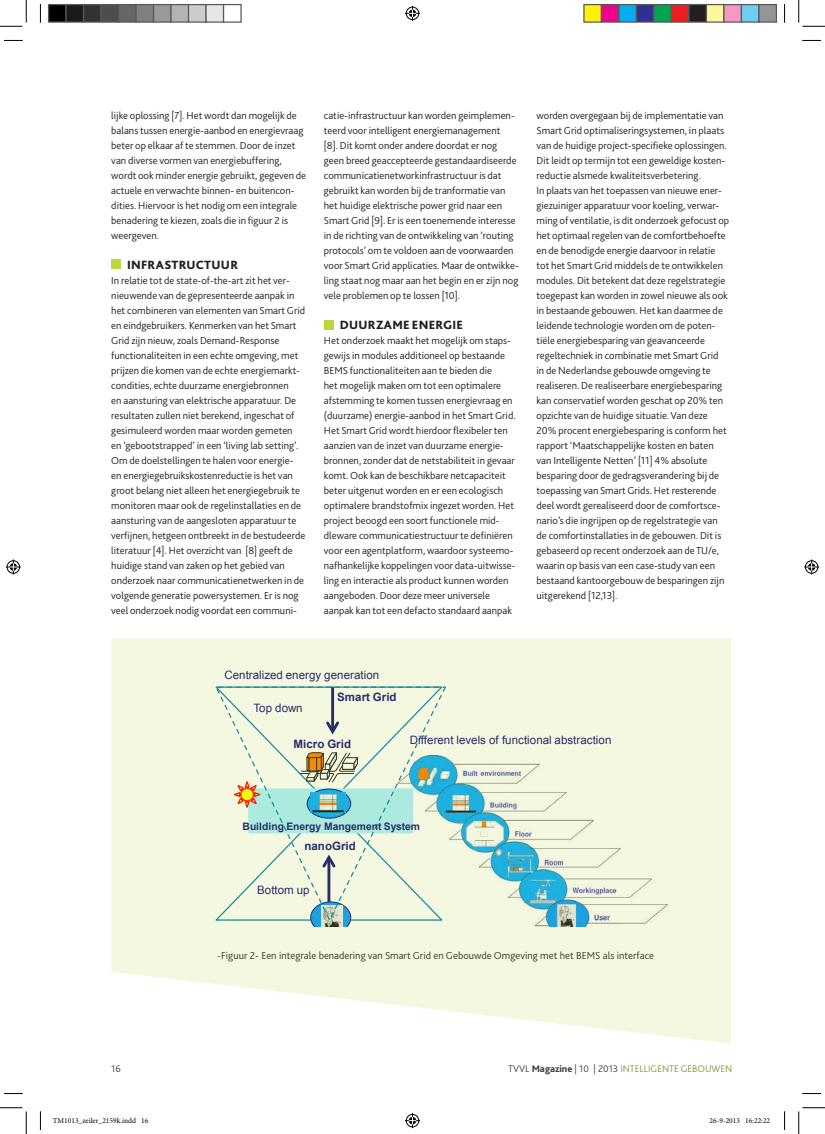
<style>
.page{position:relative;width:825px;height:1134px;background:#fff}
.page>*{position:absolute;margin:0;border:0;box-sizing:border-box;transform-origin:0 0}
.Bodykopje{font:800 12.5px "Bliss 2";letter-spacing:.02em;color:#231f20}
.t1{font:11.5px/21.8px "Arial";letter-spacing:.005em;color:#101073}
.t2{font:700 11.5px "Arial";color:#101073}
.Bodytekst{font:300 10.62px/15px "Bliss 2";color:#231f20}
.Bijschrift_foto_s_fi{font:300 10.62px "Bliss 2";color:#231f20}
.t3{font:700 10.38px "Arial";color:#101073}
.t4{font:300 10px "Bliss 2";color:#879735}
.t5{font:300 10px "Bliss 2";color:#3e3e3f}
.t6{font:7.5px "Minion Pro";color:#000}
.s1{font-weight:700}
.s2{font-style:italic;font-size:10px}
.s3{color:#3e3e3f}
.s4{font-weight:800;color:#3e3e3f}
</style>
<div class="page">
<div style="left:111px;top:260px;width:10px;height:9px;background:#bdd63c"></div>
<div style="left:324px;top:320px;width:9px;height:9px;background:#bdd63c"></div>
<svg style="left:111px;top:638px;width:620px;height:405px;background:#eef4e1"></svg>
<svg style="left:4px;top:40px;width:19px;height:1px"></svg>
<svg style="left:802px;top:40px;width:19px;height:1px"></svg>
<svg style="left:4px;top:1093px;width:19px;height:1px"></svg>
<svg style="left:802px;top:1093px;width:19px;height:1px"></svg>
<svg style="left:40px;top:4px;width:1px;height:19px"></svg>
<svg style="left:40px;top:1111px;width:1px;height:18px"></svg>
<svg style="left:784px;top:4px;width:1px;height:19px"></svg>
<svg style="left:784px;top:1111px;width:1px;height:18px"></svg>
<svg style="left:0;top:0;width:27px;height:27px"></svg>
<svg style="left:0;top:1107px;width:27px;height:26px"></svg>
<svg style="left:798px;top:0;width:27px;height:27px"></svg>
<svg style="left:798px;top:1107px;width:27px;height:26px"></svg>
<svg style="left:405px;top:6px;width:15px;height:15px"></svg>
<svg style="left:405px;top:1113px;width:15px;height:14px"></svg>
<svg style="left:6px;top:559px;width:15px;height:15px"></svg>
<svg style="left:804px;top:559px;width:15px;height:15px"></svg>
<div style="left:49px;top:5px;width:17px;height:17px;background:#000"></div>
<div style="left:48px;top:4px;width:19px;height:19px;border:1px solid #595959"></div>
<div style="left:66px;top:5px;width:18px;height:17px;background:#1a1a1a"></div>
<div style="left:65px;top:4px;width:19px;height:19px;border:1px solid #595959"></div>
<div style="left:84px;top:5px;width:17px;height:17px;background:#333"></div>
<div style="left:83px;top:4px;width:19px;height:19px;border:1px solid #595959"></div>
<div style="left:101px;top:5px;width:18px;height:17px;background:#4d4d4d"></div>
<div style="left:100px;top:4px;width:19px;height:19px;border:1px solid #595959"></div>
<div style="left:119px;top:5px;width:17px;height:17px;background:#666"></div>
<div style="left:118px;top:4px;width:19px;height:19px;border:1px solid #595959"></div>
<div style="left:136px;top:5px;width:18px;height:17px;background:#808080"></div>
<div style="left:135px;top:4px;width:19px;height:19px;border:1px solid #595959"></div>
<div style="left:154px;top:5px;width:17px;height:17px;background:#999"></div>
<div style="left:153px;top:4px;width:19px;height:19px;border:1px solid #595959"></div>
<div style="left:171px;top:5px;width:18px;height:17px;background:#b3b3b3"></div>
<div style="left:170px;top:4px;width:19px;height:19px;border:1px solid #595959"></div>
<div style="left:189px;top:5px;width:17px;height:17px;background:#ccc"></div>
<div style="left:188px;top:4px;width:19px;height:19px;border:1px solid #595959"></div>
<div style="left:206px;top:5px;width:18px;height:17px;background:#e6e6e6"></div>
<div style="left:205px;top:4px;width:19px;height:19px;border:1px solid #595959"></div>
<div style="left:223px;top:4px;width:19px;height:19px;border:1px solid #595959"></div>
<div style="left:584px;top:5px;width:17px;height:17px;background:#fff101"></div>
<div style="left:583px;top:4px;width:19px;height:19px;border:1px solid #595959"></div>
<div style="left:601px;top:5px;width:18px;height:17px;background:#ed028c"></div>
<div style="left:601px;top:4px;width:19px;height:19px;border:1px solid #595959"></div>
<div style="left:619px;top:5px;width:17px;height:17px;background:#00aeef"></div>
<div style="left:618px;top:4px;width:19px;height:19px;border:1px solid #595959"></div>
<div style="left:636px;top:5px;width:18px;height:17px;background:#2e3092"></div>
<div style="left:636px;top:4px;width:19px;height:19px;border:1px solid #595959"></div>
<div style="left:654px;top:5px;width:17px;height:17px;background:#00a54f"></div>
<div style="left:653px;top:4px;width:19px;height:19px;border:1px solid #595959"></div>
<div style="left:671px;top:5px;width:18px;height:17px;background:#ee1d23"></div>
<div style="left:671px;top:4px;width:19px;height:19px;border:1px solid #595959"></div>
<div style="left:689px;top:5px;width:17px;height:17px;background:#231f20"></div>
<div style="left:688px;top:4px;width:19px;height:19px;border:1px solid #595959"></div>
<div style="left:706px;top:5px;width:18px;height:17px;background:#fff79a"></div>
<div style="left:706px;top:4px;width:19px;height:19px;border:1px solid #595959"></div>
<div style="left:724px;top:5px;width:17px;height:17px;background:#f499c2"></div>
<div style="left:723px;top:4px;width:19px;height:19px;border:1px solid #595959"></div>
<div style="left:741px;top:5px;width:18px;height:17px;background:#6bcff6"></div>
<div style="left:741px;top:4px;width:19px;height:19px;border:1px solid #595959"></div>
<div style="left:759px;top:5px;width:17px;height:17px;background:#939598"></div>
<div style="left:758px;top:4px;width:19px;height:19px;border:1px solid #595959"></div>
<p class="Bodytekst" style="left:111px;top:108px;width:196px">lijke oplossing [7]. Het wordt dan mogelijk de balans tussen energie-aanbod en energievraag beter op elkaar af te stemmen. Door de inzet van diverse vormen van energiebuffering, wordt ook minder energie gebruikt, gegeven de actuele en verwachte binnen- en buitencon&shy;dities. Hiervoor is het nodig om een integrale benadering te kiezen, zoals die in figuur 2 is weergeven.</p>
<p class="Bodykopje" style="left:127px;top:257px;width:113px">INFRASTRUCTUUR</p>
<p class="Bodytekst" style="left:111px;top:273px;width:196px">In relatie tot de state-of-the-art zit het ver&shy;nieuwende van de gepresenteerde aanpak in het combineren van elementen van Smart Grid en eindgebruikers. Kenmerken van het Smart Grid zijn nieuw, zoals Demand-Response functionaliteiten in een echte omgeving, met prijzen die komen van de echte energiemarkt&shy;condities, echte duurzame energiebronnen<br>en aansturing van elektrische apparatuur. De resultaten zullen niet berekend, ingeschat of gesimuleerd worden maar worden gemeten en ‘gebootstrapped’ in een ‘living lab setting’.<br>Om de doelstellingen te halen voor energie&shy;en energiegebruikskostenreductie is het van groot belang niet alleen het energiegebruik te monitoren maar ook de regelinstallaties en de aansturing van de aangesloten apparatuur te verfijnen, hetgeen ontbreekt in de bestudeerde literatuur [4]. Het overzicht van [8] geeft de huidige stand van zaken op het gebied van onderzoek naar communicatienetwerken in de volgende generatie powersystemen. Er is nog veel onderzoek nodig voordat een communi-</p>
<p class="Bodytekst" style="left:324px;top:108px;width:196px">catie-infrastructuur kan worden geimplemen&shy;teerd voor intelligent energiemanagement<br>[8]. Dit komt onder andere doordat er nog geen breed geaccepteerde gestandaardiseerde communicatienetworkinfrastructuur is dat gebruikt kan worden bij de tranformatie van het huidige elektrische power grid naar een Smart Grid [9]. Er is een toenemende interesse in de richting van de ontwikkeling van ‘routing protocols’ om te voldoen aan de voorwaarden voor Smart Grid applicaties. Maar de ontwikke&shy;ling staat nog maar aan het begin en er zijn nog vele problemen op te lossen [10].</p>
<p class="Bodykopje" style="left:340px;top:317px;width:125px">DUURZAME ENERGIE</p>
<p class="Bodytekst" style="left:324px;top:333px;width:193px">Het onderzoek maakt het mogelijk om staps&shy;gewijs in modules additioneel op bestaande BEMS functionaliteiten aan te bieden die<br>het mogelijk maken om tot een optimalere afstemming te komen tussen energievraag en (duurzame) energie-aanbod in het Smart Grid.<br>Het Smart Grid wordt hierdoor flexibeler ten aanzien van de inzet van duurzame energie&shy;bronnen, zonder dat de netstabiliteit in gevaar komt. Ook kan de beschikbare netcapaciteit beter uitgenut worden en er een ecologisch optimalere brandstofmix ingezet worden. Het project beoogd een soort functionele mid&shy;dleware communicatiestructuur te definiëren voor een agentplatform, waardoor systeemo&shy;nafhankelijke koppelingen voor data-uitwisse&shy;ling en interactie als product kunnen worden aangeboden. Door deze meer universele aanpak kan tot een defacto standaard aanpak</p>
<p class="Bodytekst" style="left:536px;top:108px;width:192px">worden overgegaan bij de implementatie van Smart Grid optimaliseringsystemen, in plaats van de huidige project-specifieke oplossingen.<br>Dit leidt op termijn tot een geweldige kosten&shy;reductie alsmede kwaliteitsverbetering.</p>
<p class="Bodytekst" style="left:536px;top:183px;width:194px">In plaats van het toepassen van nieuwe ener&shy;giezuiniger apparatuur voor koeling, verwar&shy;ming of ventilatie, is dit onderzoek gefocust op het optimaal regelen van de comfortbehoefte en de benodigde energie daarvoor in relatie tot het Smart Grid middels de te ontwikkelen modules. Dit betekent dat deze regelstrategie toegepast kan worden in zowel nieuwe als ook in bestaande gebouwen. Het kan daarmee de leidende technologie worden om de poten&shy;tiële energiebesparing van geavanceerde regeltechniek in combinatie met Smart Grid<br>in de Nederlandse gebouwde omgeving te realiseren. De realiseerbare energiebesparing kan conservatief worden geschat op 20% ten opzichte van de huidige situatie. Van deze 20% procent energiebesparing is conform het rapport ‘Maatschappelijke kosten en baten van Intelligente Netten’ [11] 4% absolute besparing door de gedragsverandering bij de toepassing van Smart Grids. Het resterende deel wordt gerealiseerd door de comfortsce&shy;nario’s die ingrijpen op de regelstrategie van de comfortinstallaties in de gebouwen. Dit is gebaseerd op recent onderzoek aan de TU/e, waarin op basis van een case-study van een bestaand kantoorgebouw de besparingen zijn uitgerekend [12,13].</p>
<p class="t1" style="left:337px;top:664px;width:61px;text-indent:-113px">Centralized energy generation<br><span class="s1">Smart Grid</span></p>
<p class="t1" style="left:254px;top:696px;width:51px">Top down</p>
<p class="t2" style="left:294px;top:736px;width:59px">Micro Grid</p>
<p class="t1" style="left:410px;top:729px;width:203px">Different levels of functional abstraction</p>
<p class="t3" style="left:243px;top:819px;width:179px">Building Energy Mangement System</p>
<p class="t2" style="left:304px;top:838px;width:53px">nanoGrid</p>
<p class="t1" style="left:257px;top:878px;width:54px">Bottom up</p>
<p class="Bijschrift_foto_s_fi" style="left:218px;top:949px;width:438px"><span class="s2">-</span>Figuur 2- Een integrale benadering van Smart Grid en Gebouwde Omgeving met het BEMS als interface</p>
<p class="t5" style="left:111px;top:1062px;width:11px">16</p>
<p class="t4" style="left:508px;top:1062px;width:226px"><span class="s3">TVVL</span> <span class="s4">Magazine</span> <span class="s3">| 10 | 2013</span> INTELLIGENTE GEBOUWEN</p>
<p class="t6" style="left:53px;top:1114px;width:97px">TM1013_zeiler_2159k.indd 16</p>
<p class="t6" style="left:710px;top:1114px;width:62px">26-9-2013 16:22:22</p>
</div>
